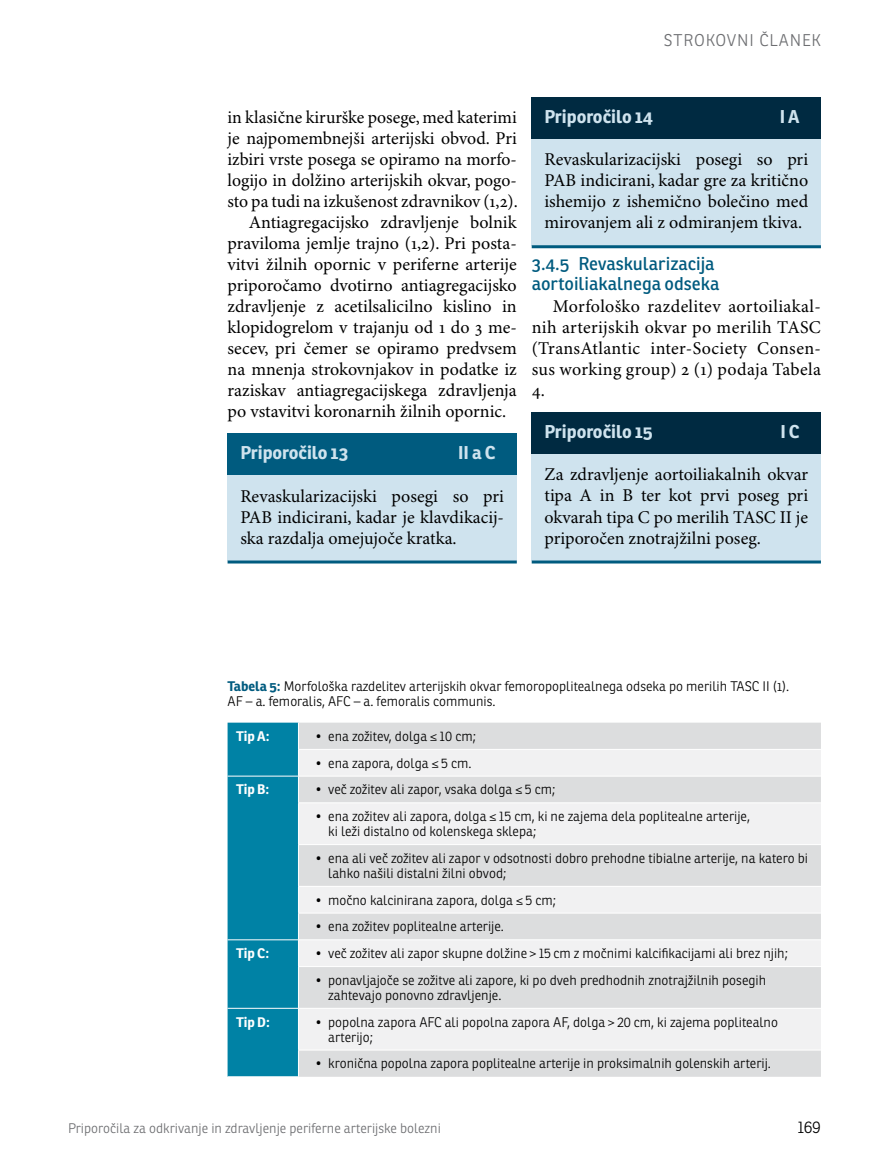
<style>
.page{position:relative;width:872px;height:1166px;background:#fff}
.page>*{position:absolute;margin:0;border:0;box-sizing:border-box;transform-origin:0 0}
.t1{font:18px/21px "Minion Pro";color:#000;text-align:justify}
.t2{font:700 18px "Ronnia";color:#cfe3ee}
.t3{font:18px/19.5px "Ronnia";color:#005b7f}
.t4{font:300 16.5px "Ronnia";letter-spacing:.05em;color:#6d6e71}
.t5{font:300 16.5px "Ronnia";color:#000}
.t6{font:300 13.5px/15px "Ronnia";color:#000}
.t7{font:300 13.5px "Ronnia";color:#6d6e71}
.t8{font:700 13.5px "Ronnia";color:#fff}
.s1{font-weight:700;color:#005b7f}
</style>
<div class="page">
<div style="left:227px;top:433px;width:290px;height:43px;background:#005b7f"></div>
<div style="left:227px;top:475px;width:290px;height:86px;background:#cfe3ee"></div>
<hr style="left:227px;top:560px;width:290px;height:3px;background:#005b7f">
<div style="left:531px;top:97px;width:290px;height:43px;background:#002a41"></div>
<div style="left:531px;top:139px;width:290px;height:107px;background:#cfe3ee"></div>
<hr style="left:531px;top:245px;width:290px;height:3px;background:#005b7f">
<div style="left:531px;top:412px;width:290px;height:43px;background:#002a41"></div>
<div style="left:531px;top:454px;width:290px;height:107px;background:#cfe3ee"></div>
<hr style="left:531px;top:560px;width:290px;height:3px;background:#005b7f">
<div style="left:299px;top:722px;width:522px;height:354px;background:#dcddde"></div>
<svg style="left:299px;top:749px;width:522px;height:300px;fill:#f1f1f2"></svg>
<hr style="left:298px;top:748px;width:523px;height:1px;background:#fff">
<hr style="left:298px;top:775px;width:523px;height:1px;background:#fff">
<hr style="left:298px;top:802px;width:523px;height:1px;background:#fff">
<hr style="left:298px;top:844px;width:523px;height:1px;background:#fff">
<hr style="left:298px;top:885px;width:523px;height:1px;background:#fff">
<hr style="left:298px;top:912px;width:523px;height:1px;background:#fff">
<hr style="left:298px;top:939px;width:523px;height:1px;background:#fff">
<hr style="left:298px;top:965px;width:523px;height:1px;background:#fff">
<hr style="left:298px;top:1007px;width:523px;height:1px;background:#fff">
<hr style="left:298px;top:1049px;width:523px;height:1px;background:#fff">
<svg style="left:227px;top:722px;width:72px;height:354px;background:#0d88a9"></svg>
<hr style="left:227px;top:775px;width:71px;height:1px;background:#fff">
<hr style="left:227px;top:939px;width:71px;height:1px;background:#fff">
<hr style="left:227px;top:1007px;width:71px;height:1px;background:#fff">
<p class="t4" style="left:664px;top:30px;width:157px">Strokovni članek</p>
<p class="t1" style="left:227px;top:108px;width:291px">in klasične kirurške posege, med katerimi</p>
<p class="t1" style="left:227px;top:129px;width:291px">je najpomembnejši arterijski obvod. Pri</p>
<p class="t1" style="left:227px;top:150px;width:291px">izbiri vrste posega se opiramo na morfo-</p>
<p class="t1" style="left:227px;top:171px;width:291px">logijo in dolžino arterijskih okvar, pogo-</p>
<p class="t1" style="left:227px;top:192px;width:292px">sto pa tudi na izkušenost zdravnikov (1,2).</p>
<p class="t1" style="left:249px;top:213px;width:269px">Antiagregacijsko zdravljenje bolnik</p>
<p class="t1" style="left:227px;top:234px;width:291px">praviloma jemlje trajno (1,2). Pri posta-</p>
<p class="t1" style="left:227px;top:255px;width:291px">vitvi žilnih opornic v periferne arterije</p>
<p class="t1" style="left:227px;top:276px;width:291px">priporočamo dvotirno antiagregacijsko</p>
<p class="t1" style="left:227px;top:297px;width:291px">zdravljenje z acetilsalicilno kislino in</p>
<p class="t1" style="left:227px;top:318px;width:291px">klopidogrelom v trajanju od 1 do 3 me-</p>
<p class="t1" style="left:227px;top:339px;width:291px">secev, pri čemer se opiramo predvsem</p>
<p class="t1" style="left:227px;top:360px;width:291px">na mnenja strokovnjakov in podatke iz</p>
<p class="t1" style="left:227px;top:381px;width:291px">raziskav antiagregacijskega zdravljenja</p>
<p class="t1" style="left:227px;top:402px;width:280px">po vstavitvi koronarnih žilnih opornic.</p>
<p class="t2" style="left:240px;top:441px;width:110px">Priporočilo 13</p>
<p class="t2" style="left:458px;top:441px;width:39px">II a C</p>
<p class="t1" style="left:240px;top:486px;width:265px">Revaskularizacijski posegi so pri PAB indicirani, kadar je klavdikacij&shy;ska razdalja omejujoče kratka.</p>
<p class="t2" style="left:544px;top:105px;width:110px">Priporočilo 14</p>
<p class="t2" style="left:780px;top:105px;width:21px">I A</p>
<p class="t1" style="left:544px;top:150px;width:265px">Revaskularizacijski posegi so pri PAB indicirani, kadar gre za kritično ishemijo z ishemično bolečino med mirovanjem ali z odmiranjem tkiva.</p>
<p class="t3" style="left:531px;top:254px;width:189px">3.4.5 Revaskularizacija aortoiliakalnega odseka</p>
<p class="t1" style="left:531px;top:297px;width:291px;text-indent:21px">Morfološko razdelitev aortoiliakal&shy;nih arterijskih okvar po merilih TASC (TransAtlantic inter-Society Consen&shy;sus working group) 2 (1) podaja Tabela 4.</p>
<p class="t2" style="left:544px;top:420px;width:110px">Priporočilo 15</p>
<p class="t2" style="left:780px;top:420px;width:21px">I C</p>
<p class="t1" style="left:544px;top:465px;width:265px">Za zdravljenje aortoiliakalnih okvar tipa A in B ter kot prvi poseg pri okvarah tipa C po merilih TASC II je priporočen znotrajžilni poseg.</p>
<p class="t6" style="left:227px;top:678px;width:563px"><span class="s1">Tabela 5:</span> Morfološka razdelitev arterijskih okvar femoropoplitealnega odseka po merilih TASC II (1).<br>AF – a. femoralis, AFC – a. femoralis communis.</p>
<p class="t8" style="left:236px;top:727px;width:35px">Tip A:</p>
<p class="t6" style="left:315px;top:728px;width:162px">• ena zožitev, dolga ≤ 10 cm;</p>
<p class="t6" style="left:315px;top:755px;width:157px">• ena zapora, dolga ≤ 5 cm.</p>
<p class="t8" style="left:236px;top:780px;width:35px">Tip B:</p>
<p class="t6" style="left:315px;top:781px;width:241px">• več zožitev ali zapor, vsaka dolga ≤ 5 cm;</p>
<p class="t6" style="left:328px;top:808px;width:423px;text-indent:-13px">• ena zožitev ali zapora, dolga ≤ 15 cm, ki ne zajema dela poplitealne arterije, ki leži distalno od kolenskega sklepa;</p>
<p class="t6" style="left:328px;top:850px;width:481px;text-indent:-13px">• ena ali več zožitev ali zapor v odsotnosti dobro prehodne tibialne arterije, na katero bi lahko našili distalni žilni obvod;</p>
<p class="t6" style="left:315px;top:891px;width:242px">• močno kalcinirana zapora, dolga ≤ 5 cm;</p>
<p class="t6" style="left:315px;top:918px;width:190px">• ena zožitev poplitealne arterije.</p>
<p class="t8" style="left:236px;top:944px;width:35px">Tip C:</p>
<p class="t6" style="left:315px;top:945px;width:474px">• več zožitev ali zapor skupne dolžine &gt; 15 cm z močnimi kalcifikacijami ali brez njih;</p>
<p class="t6" style="left:328px;top:972px;width:439px;text-indent:-13px">• ponavljajoče se zožitve ali zapore, ki po dveh predhodnih znotrajžilnih posegih zahtevajo ponovno zdravljenje.</p>
<p class="t8" style="left:236px;top:1012px;width:35px">Tip D:</p>
<p class="t6" style="left:328px;top:1013px;width:451px;text-indent:-13px">• popolna zapora AFC ali popolna zapora AF, dolga &gt; 20 cm, ki zajema poplitealno arterijo;</p>
<p class="t6" style="left:315px;top:1055px;width:457px">• kronična popolna zapora poplitealne arterije in proksimalnih golenskih arterij.</p>
<p class="t7" style="left:68px;top:1119px;width:374px">Priporočila za odkrivanje in zdravljenje periferne arterijske bolezni</p>
<p class="t5" style="left:797px;top:1116px;width:25px">169</p>
</div>
